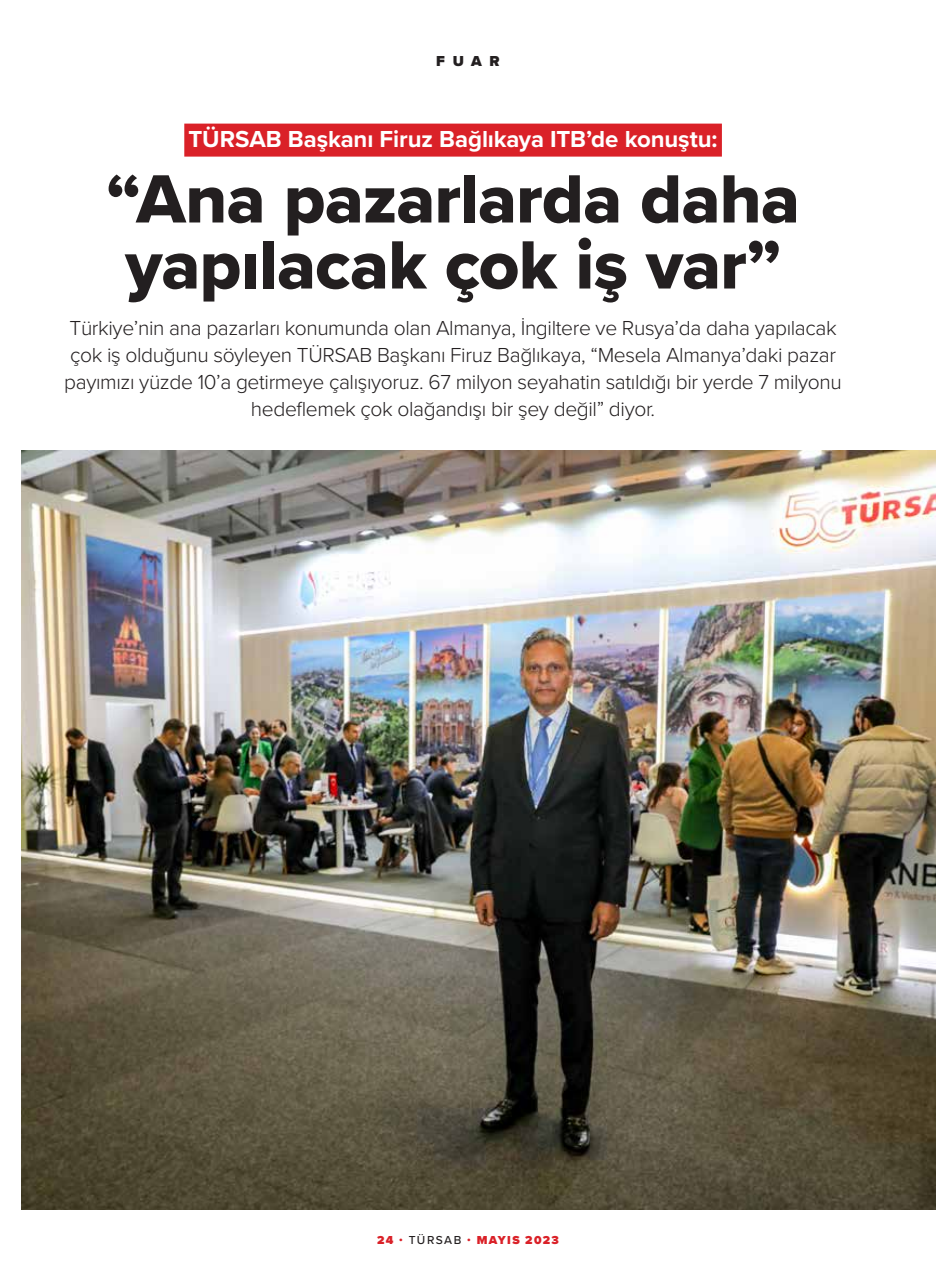
<style>
.page{position:relative;width:936px;height:1276px;background:#fff}
.page>*{position:absolute;margin:0;border:0;box-sizing:border-box;transform-origin:0 0}
.t1{font:70.8px/66px "Proxima Nova Extrabld";letter-spacing:-.01em;color:#231f20}
.t2{font:700 24px "Proxima Nova";letter-spacing:-.005em;color:#fff}
.t3{font:300 21px/27px "Proxima Nova";letter-spacing:-.02em;color:#231f20;text-align:center}
.t4{font:900 15px "Proxima Nova";color:#231f20}
.t5{font:900 12px "Proxima Nova";letter-spacing:.11em;color:#da2128}
.s1{font-weight:500}
.s2{font-weight:500;color:#231f20}
</style>
<div class="page">
<img style="left:21px;top:451px;width:914px;height:758px">
<div style="left:184px;top:124px;width:537px;height:33px;background:#da2128"></div>
<p class="t4" style="left:436px;top:49px;width:65px">FUAR</p>
<p class="t2" style="left:188px;top:121px;width:530px">TÜRSAB Başkanı Firuz Bağlıkaya ITB’de konuştu:</p>
<h1 class="t1" style="left:106px;top:165px;width:695px">“Ana pazarlarda daha yapılacak çok iş var”</h1>
<p class="t3" style="left:64px;top:313px;width:779px">Türkiye’nin ana pazarları konumunda olan Almanya, İngiltere ve Rusya’da daha yapılacak çok iş olduğunu söyleyen TÜRSAB Başkanı Firuz Bağlıkaya, “Mesela Almanya’daki pazar payımızı yüzde 10’a getirmeye çalışıyoruz. 67 milyon seyahatin satıldığı bir yerde 7 milyonu hedeflemek çok olağandışı bir şey değil” diyor.</p>
<p class="t5" style="left:377px;top:1231px;width:183px">24 <span class="s1">•</span> <span class="s2">TÜRSAB</span> <span class="s1">•</span> MAYIS 2023</p>
</div>
